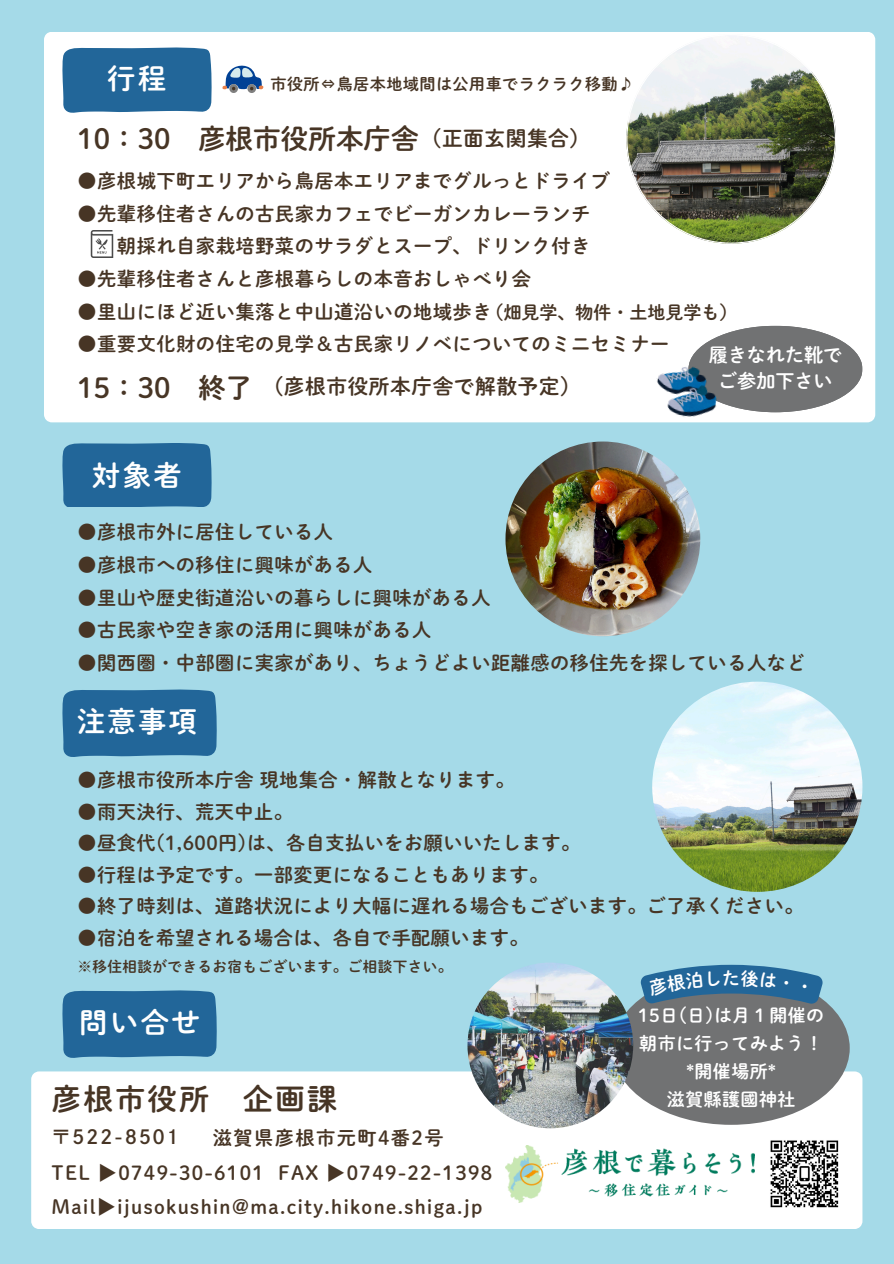
<style>
.page{position:relative;width:894px;height:1264px;background:#fff}
.page>*{position:absolute;margin:0;border:0;box-sizing:border-box;transform-origin:0 0}
.t1{font:29.7px "DMT Shuei M Go Std B";letter-spacing:.075em;color:#473525}
.t2{font:28.35px "DMT Shuei M Go Std B";letter-spacing:.085em;color:#fff}
.t3{font:27.6px "DMT Shuei M Go Std B";color:#473525}
.t4{font:20.7px "DMT Shuei M Go Std B";letter-spacing:.025em;color:#473525}
.t5{font:19.2px/32.7px "DMT Shuei M Go Std B";letter-spacing:.025em;color:#473525;text-align:right}
.t6{font:19.2px "DMT Shuei M Go Std B";letter-spacing:.075em;color:#473525}
.t7{font:19.2px "DMT Shuei Go Gin Std B";letter-spacing:.075em;color:#473525}
.t8{font:19.05px/25.8px "DMT Shuei M Go Std B";color:#fff;text-align:center}
.t9{font:18px/28.2px "DMT Shuei M Go Std B";letter-spacing:.025em;color:#fff;text-align:center}
.t10{font:18px "DMT Shuei M Go Std B";color:#473525}
.t11{font:16.05px "DMT Shuei M Go Std B";letter-spacing:.025em;color:#473525}
.t12{font:14.7px "DMT Shuei M Go Std B";letter-spacing:.025em;color:#473525}
.s1{font-family:"Noto Sans CJ Ksc"}
</style>
<div class="page">
<div style="left:0;top:0;width:893px;height:1263px;background:#a5dae8"></div>
<div style="left:62px;top:689px;width:154px;height:67px;background:#269"></div>
<img style="left:652px;top:681px;width:210px;height:210px;border-radius:50%">
<img style="left:505px;top:441px;width:195px;height:195px;border-radius:50%">
<div style="left:62px;top:443px;width:150px;height:63px;background:#269"></div>
<div style="left:31px;top:1071px;width:831px;height:157px;background:#fff"></div>
<div style="left:62px;top:990px;width:154px;height:67px;background:#269"></div>
<div style="left:44px;top:32px;width:831px;height:390px;background:#fff"></div>
<img style="left:626px;top:34px;width:209px;height:209px">
<div style="left:62px;top:47px;width:150px;height:65px;background:#269"></div>
<svg style="left:222px;top:63px;width:42px;height:29px"></svg>
<img style="left:89px;top:230px;width:26px;height:27px">
<img style="left:505px;top:1145px;width:249px;height:57px">
<div style="left:612px;top:971px;width:237px;height:153px;background:#717273;border-radius:50%"></div>
<img style="left:765px;top:1135px;width:77px;height:77px">
<img style="left:467px;top:962px;width:166px;height:165px;border-radius:50%">
<svg style="left:688px;top:326px;width:174px;height:86px;background:#8b8c8c"></svg>
<img style="left:650px;top:360px;width:72px;height:62px">
<svg style="left:640px;top:964px;width:182px;height:39px"></svg>
<h1 class="t2" style="left:107px;top:64px;width:61px">行程</h1>
<h3 class="t11" style="left:270px;top:76px;width:365px">市役所⇔鳥居本地域間は公用車でラクラク移動♪</h3>
<p class="t3" style="left:77px;top:125px;width:343px">10：30 彦根市役所本庁舎</p>
<h1 class="t4" style="left:432px;top:127px;width:148px">(正面玄関集合)</h1>
<p class="t5" style="left:77px;top:164px;width:534px">●彦根城下町エリアから鳥居本エリアまでグルっとドライブ</p>
<p class="t5" style="left:77px;top:197px;width:514px">●先輩移住者さんの古民家カフェでビーガンカレーランチ朝採れ自家栽培野菜のサラダとスープ、ドリンク付き</p>
<p class="t5" style="left:77px;top:262px;width:455px">●先輩移住者さんと彦根暮らしの本音おしゃべり会</p>
<p class="t5" style="left:77px;top:295px;width:415px">●里山にほど近い集落と中山道沿いの地域歩き</p>
<p class="t5" style="left:77px;top:327px;width:593px">●重要文化財の住宅の見学＆古民家リノベについてのミニセミナー</p>
<p class="t10" style="left:485px;top:303px;width:254px">（畑見学、物件・土地見学も）</p>
<p class="t8" style="left:708px;top:341px;width:135px">履きなれた靴でご参加下さい</p>
<h3 class="t3" style="left:77px;top:373px;width:177px">15：30 終了</h3>
<p class="t4" style="left:274px;top:376px;width:297px">(彦根市役所本庁舎で解散予定)</p>
<p class="t2" style="left:92px;top:460px;width:91px">対象者</p>
<p class="t5" style="left:77px;top:515px;width:255px">●彦根市外に居住している人</p>
<p class="t5" style="left:77px;top:548px;width:295px">●彦根市への移住に興味がある人</p>
<p class="t5" style="left:77px;top:581px;width:413px">●里山や歴史街道沿いの暮らしに興味がある人</p>
<p class="t5" style="left:77px;top:613px;width:354px">●古民家や空き家の活用に興味がある人</p>
<p class="t5" style="left:77px;top:646px;width:729px">●関西圏・中部圏に実家があり、ちょうどよい距離感の移住先を探している人など</p>
<p class="t2" style="left:77px;top:707px;width:122px">注意事項</p>
<p class="t5" style="left:77px;top:763px;width:438px">●彦根市役所本庁舎現地集合・解散となります。</p>
<p class="t5" style="left:77px;top:795px;width:217px">●雨天決行、荒天中止。</p>
<p class="t5" style="left:77px;top:826px;width:504px">●昼食代(1,600円)は、各自支払いをお願いいたします。</p>
<p class="t5" style="left:77px;top:858px;width:472px">●行程は予定です。一部変更になることもあります。</p>
<p class="t5" style="left:77px;top:889px;width:727px">●終了時刻は、道路状況により大幅に遅れる場合もございます。ご了承ください。</p>
<p class="t5" style="left:77px;top:921px;width:452px">●宿泊を希望される場合は、各自で手配願います。</p>
<p class="t12" style="left:77px;top:958px;width:376px">※移住相談ができるお宿もございます。ご相談下さい。</p>
<h3 class="t9" style="left:722px;top:964px;width:19px">た</h3>
<h1 class="t2" style="left:79px;top:1008px;width:122px">問い合せ</h1>
<p class="t1" style="left:52px;top:1083px;width:287px">彦根市役所 企画課</p>
<p class="t7" style="left:52px;top:1127px;width:129px">〒522-8501</p>
<h1 class="t6" style="left:212px;top:1128px;width:232px">滋賀県彦根市元町4番2号</h1>
<h3 class="t6" style="left:52px;top:1162px;width:442px">TEL <span class="s1">▶</span>0749-30-6101 FAX <span class="s1">▶</span>0749-22-1398</h3>
<h4 class="t6" style="left:52px;top:1196px;width:432px">Mail<span class="s1">▶</span>ijusokushin@ma.city.hikone.shiga.jp</h4>
<h4 class="t9" style="left:638px;top:1000px;width:187px">15日 (日)は月１開催の朝市に行ってみよう！*開催場所*<br>滋賀縣護國神社</h4>
</div>
